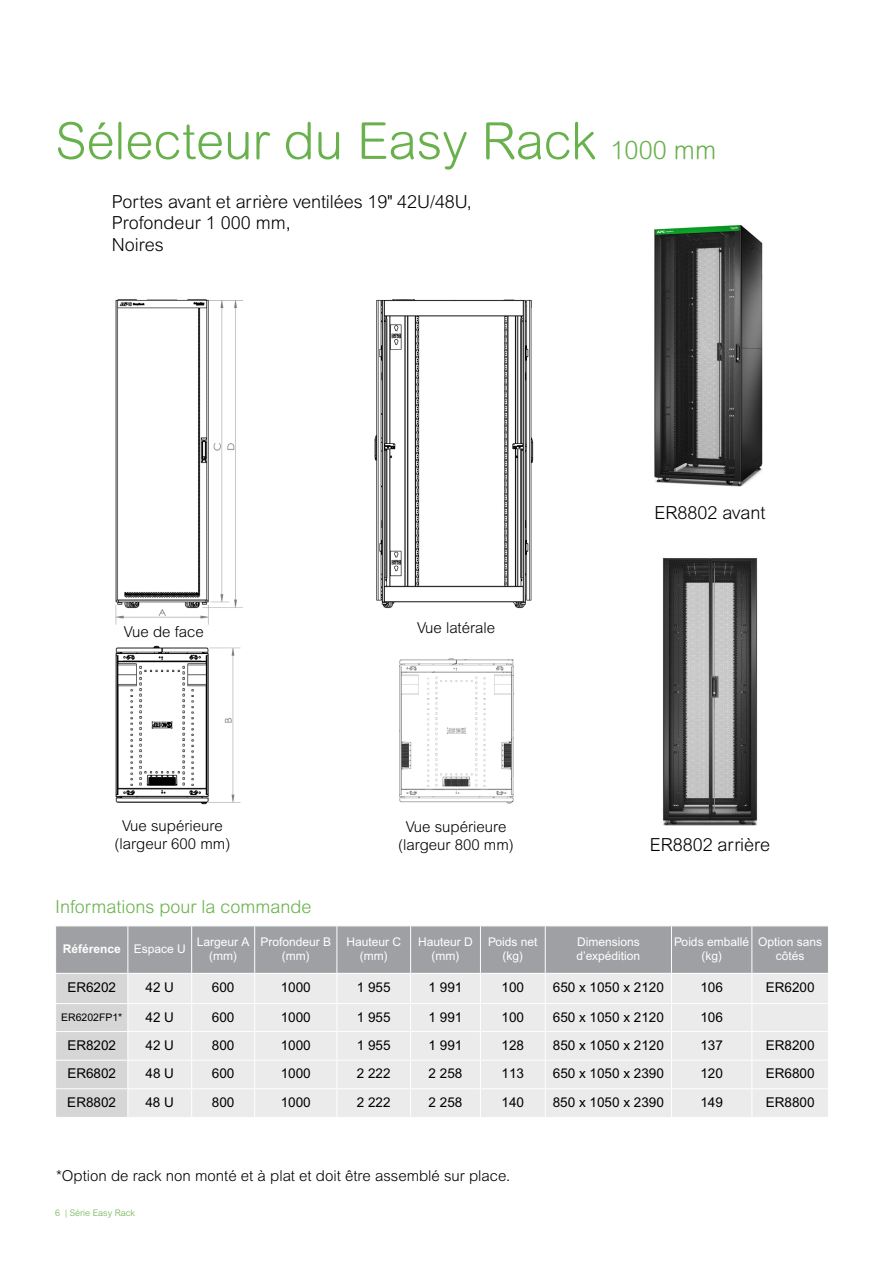
<style>
.page{position:relative;width:893px;height:1263px;background:#fff}
.page>*{position:absolute;margin:0;border:0;box-sizing:border-box;transform-origin:0 0}
.t1{font:300 51px "Arial Rounded MT Pro";color:#68b14c}
.t2{font:300 18px/21.6px "Arial MT Pro";color:#000}
.t3{font:300 18px "Arial MT Pro";color:#68b14c}
.t4{font:300 15px/18px "Arial MT Pro";color:#000;text-align:center}
.t5{font:13.5px "Arial MT Pro";color:#000}
.t6{font:12px/14.4px "Arial MT Pro";color:#fff;text-align:center}
.t7{font:700 12px "Arial MT Std";color:#fff}
.t8{font:10.5px "Arial MT Pro";color:#000}
.t9{font:300 9px "Arial MT Std";color:#68b14c}
.s1{font-size:25.5px}
.s2{font-family:"Arial MT Pro";font-weight:400}
</style>
<div class="page">
<img style="left:662px;top:558px;width:96px;height:268px">
<img style="left:654px;top:225px;width:109px;height:262px">
<img style="left:115px;top:299px;width:419px;height:506px">
<img style="left:390px;top:649px;width:134px;height:156px">
<svg style="left:56px;top:926px;width:773px;height:191px;background:#d8d8d9"></svg>
<h1 class="t1" style="left:55px;top:111px;width:663px">Sélecteur du Easy Rack <span class="s1">1000 mm</span></h1>
<h2 class="t2" style="left:112px;top:191px;width:361px">Portes avant et arrière ventilées 19" 42U/48U,<br>Profondeur 1 000 mm,<br>Noires</h2>
<p class="t4" style="left:124px;top:623px;width:81px">Vue de face</p>
<p class="t4" style="left:417px;top:619px;width:80px">Vue latérale</p>
<p class="t4" style="left:114px;top:817px;width:117px">Vue supérieure (largeur 600 mm)</p>
<p class="t4" style="left:398px;top:818px;width:117px">Vue supérieure (largeur 800 mm)</p>
<h2 class="t2" style="left:654px;top:502px;width:113px">ER8802 avant</h2>
<h2 class="t2" style="left:650px;top:834px;width:122px">ER8802 arrière</h2>
<h2 class="t3" style="left:55px;top:895px;width:258px">Informations pour la commande</h2>
<p class="t7" style="left:63px;top:942px;width:125px">Référence <span class="s2">Espace U</span></p>
<p class="t6" style="left:197px;top:935px;width:54px">Largeur A (mm)</p>
<p class="t6" style="left:260px;top:935px;width:72px">Profondeur B (mm)</p>
<p class="t6" style="left:346px;top:935px;width:56px">Hauteur C (mm)</p>
<p class="t6" style="left:418px;top:935px;width:56px">Hauteur D (mm)</p>
<p class="t6" style="left:488px;top:935px;width:51px">Poids net (kg)</p>
<p class="t6" style="left:576px;top:935px;width:65px;text-align:left">Dimensions d’expédition</p>
<p class="t6" style="left:674px;top:935px;width:76px">Poids emballé (kg)</p>
<p class="t6" style="left:758px;top:935px;width:66px">Option sans côtés</p>
<p class="t5" style="left:67px;top:980px;width:50px">ER6202</p>
<p class="t5" style="left:146px;top:980px;width:30px">42 U</p>
<p class="t5" style="left:212px;top:980px;width:24px">600</p>
<p class="t5" style="left:281px;top:980px;width:32px">1000</p>
<p class="t5" style="left:357px;top:980px;width:35px">1 955</p>
<p class="t5" style="left:429px;top:980px;width:35px">1 991</p>
<p class="t5" style="left:502px;top:980px;width:24px">100</p>
<p class="t5" style="left:553px;top:980px;width:113px">650 x 1050 x 2120</p>
<p class="t5" style="left:700px;top:980px;width:24px">106</p>
<p class="t5" style="left:766px;top:980px;width:50px">ER6200</p>
<p class="t8" style="left:61px;top:1011px;width:63px">ER6202FP1*</p>
<p class="t5" style="left:146px;top:1009px;width:30px">42 U</p>
<p class="t5" style="left:212px;top:1009px;width:24px">600</p>
<p class="t5" style="left:281px;top:1009px;width:32px">1000</p>
<p class="t5" style="left:357px;top:1009px;width:35px">1 955</p>
<p class="t5" style="left:429px;top:1009px;width:35px">1 991</p>
<p class="t5" style="left:502px;top:1009px;width:24px">100</p>
<p class="t5" style="left:553px;top:1009px;width:113px">650 x 1050 x 2120</p>
<p class="t5" style="left:700px;top:1009px;width:24px">106</p>
<p class="t5" style="left:67px;top:1037px;width:50px">ER8202</p>
<p class="t5" style="left:146px;top:1037px;width:30px">42 U</p>
<p class="t5" style="left:212px;top:1037px;width:24px">800</p>
<p class="t5" style="left:281px;top:1037px;width:32px">1000</p>
<p class="t5" style="left:357px;top:1037px;width:35px">1 955</p>
<p class="t5" style="left:429px;top:1037px;width:35px">1 991</p>
<p class="t5" style="left:502px;top:1037px;width:24px">128</p>
<p class="t5" style="left:553px;top:1037px;width:113px">850 x 1050 x 2120</p>
<p class="t5" style="left:700px;top:1037px;width:24px">137</p>
<p class="t5" style="left:766px;top:1037px;width:50px">ER8200</p>
<p class="t5" style="left:67px;top:1066px;width:50px">ER6802</p>
<p class="t5" style="left:145px;top:1066px;width:30px">48 U</p>
<p class="t5" style="left:212px;top:1066px;width:24px">600</p>
<p class="t5" style="left:281px;top:1066px;width:32px">1000</p>
<p class="t5" style="left:357px;top:1066px;width:35px">2 222</p>
<p class="t5" style="left:429px;top:1066px;width:35px">2 258</p>
<p class="t5" style="left:502px;top:1066px;width:24px">113</p>
<p class="t5" style="left:553px;top:1066px;width:113px">650 x 1050 x 2390</p>
<p class="t5" style="left:700px;top:1066px;width:24px">120</p>
<p class="t5" style="left:766px;top:1066px;width:50px">ER6800</p>
<p class="t5" style="left:67px;top:1094px;width:50px">ER8802</p>
<p class="t5" style="left:145px;top:1094px;width:30px">48 U</p>
<p class="t5" style="left:212px;top:1094px;width:24px">800</p>
<p class="t5" style="left:281px;top:1094px;width:32px">1000</p>
<p class="t5" style="left:357px;top:1094px;width:35px">2 222</p>
<p class="t5" style="left:429px;top:1094px;width:35px">2 258</p>
<p class="t5" style="left:502px;top:1094px;width:24px">140</p>
<p class="t5" style="left:553px;top:1094px;width:113px">850 x 1050 x 2390</p>
<p class="t5" style="left:700px;top:1094px;width:24px">149</p>
<p class="t5" style="left:766px;top:1094px;width:50px">ER8800</p>
<p class="t4" style="left:56px;top:1167px;width:456px">*Option de rack non monté et à plat et doit être assemblé sur place.</p>
<p class="t9" style="left:55px;top:1207px;width:81px">6 | Série Easy Rack</p>
</div>
